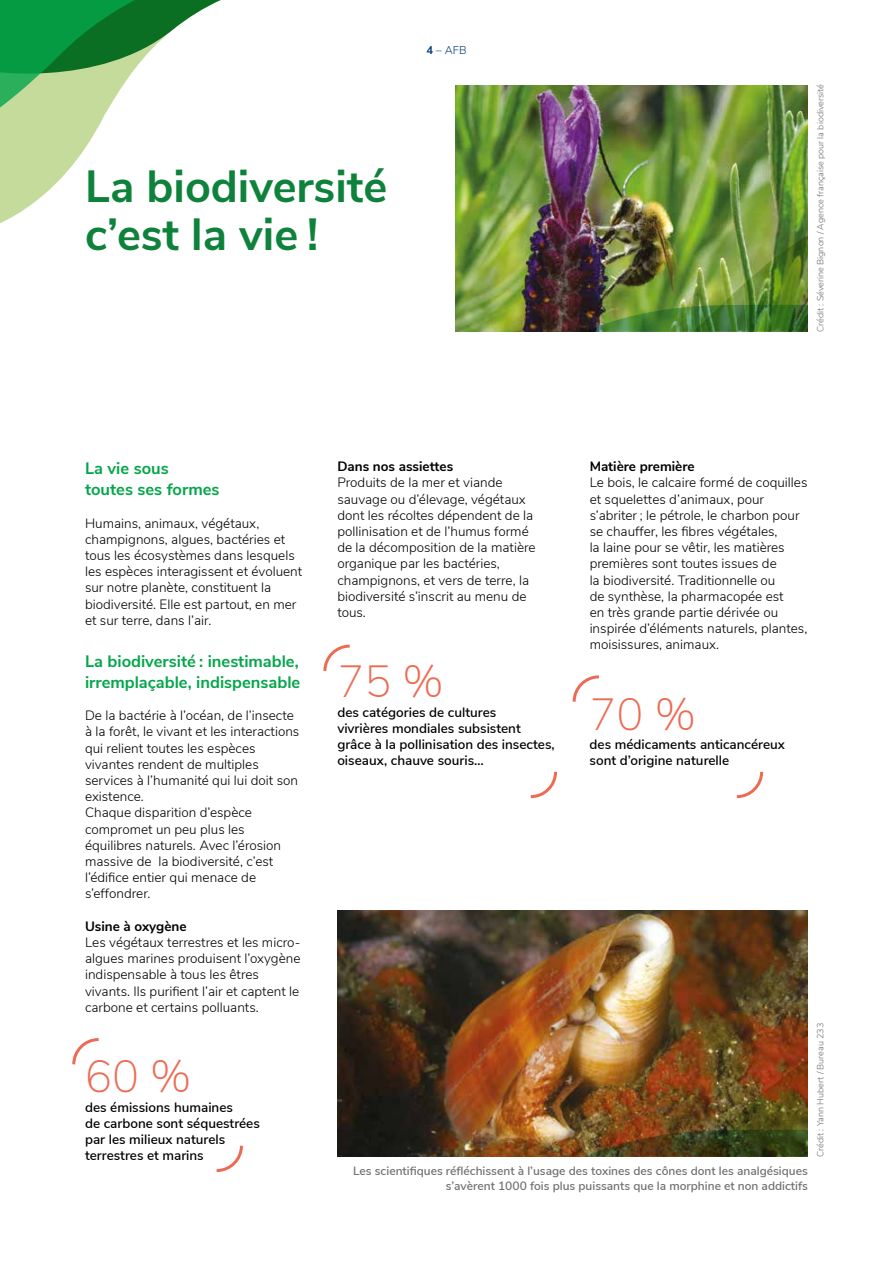
<style>
.page{position:relative;width:893px;height:1263px;background:#fff}
.page>*{position:absolute;margin:0;border:0;box-sizing:border-box;transform-origin:0 0}
.t1{font:700 45px/48px "Nunito Sans";color:#0e823a}
.t2{font:200 45px "Nunito Sans";color:#ed6a53}
.t3{font:700 16.5px/21px "Nunito Sans";color:#04a64a}
.t4{font:300 13.5px/16.2px "Nunito Sans";color:#000}
.t5{font:600 13.5px/16.2px "Nunito Sans";color:#000}
.t6{font:700 13.5px "Nunito Sans";color:#000}
.t7{font:600 12px/14.4px "Nunito Sans";color:#706f6f;text-align:right}
.t8{font:300 11.25px "Nunito Sans";color:#003a76}
.t9{font:300 9px "Nunito Sans";color:#706f6f}
.s1{font-weight:700}
</style>
<div class="page">
<svg style="left:72px;top:1038px;width:27px;height:27px"></svg>
<svg style="left:216px;top:1145px;width:27px;height:27px"></svg>
<svg style="left:323px;top:644px;width:27px;height:27px"></svg>
<svg style="left:530px;top:771px;width:27px;height:28px"></svg>
<svg style="left:572px;top:675px;width:27px;height:27px"></svg>
<svg style="left:736px;top:771px;width:28px;height:28px"></svg>
<img style="left:337px;top:910px;width:471px;height:247px">
<img style="left:584px;top:1060px;width:224px;height:97px">
<img style="left:455px;top:85px;width:353px;height:247px">
<img style="left:584px;top:235px;width:224px;height:97px">
<svg style="left:0;top:122px;width:101px;height:101px;fill:#c4db9b"></svg>
<svg style="left:0;top:0;width:221px;height:122px"></svg>
<p class="t8" style="left:426px;top:42px;width:42px"><span class="s1">4</span> – AFB</p>
<h1 class="t1" style="left:85px;top:160px;width:304px">La biodiversité c’est la vie !</h1>
<p class="t9" style="left:814px;top:332px;width:249px;rotate:-90deg">Crédit : Séverine Bignon / Agence française pour la biodiversité</p>
<p class="t3" style="left:85px;top:457px;width:136px">La vie sous toutes ses formes</p>
<p class="t4" style="left:85px;top:514px;width:219px">Humains, animaux, végétaux, champignons, algues, bactéries et tous les écosystèmes dans lesquels les espèces interagissent et évoluent sur notre planète, constituent la biodiversité. Elle est partout, en mer et sur terre, dans l’air.</p>
<p class="t3" style="left:85px;top:650px;width:217px">La biodiversité : inestimable, irremplaçable, indispensable</p>
<p class="t4" style="left:85px;top:706px;width:216px">De la bactérie à l’océan, de l’insecte à la forêt, le vivant et les interactions qui relient toutes les espèces vivantes rendent de multiples services à l’humanité qui lui doit son existence.<br>Chaque disparition d’espèce compromet un peu plus les équilibres naturels. Avec l’érosion massive de la biodiversité, c’est l’édifice entier qui menace de s’effondrer.</p>
<p class="t6" style="left:85px;top:916px;width:103px">Usine à oxygène</p>
<p class="t4" style="left:85px;top:933px;width:217px">Les végétaux terrestres et les micro&shy;algues marines produisent l’oxygène indispensable à tous les êtres vivants. Ils purifient l’air et captent le carbone et certains polluants.</p>
<h1 class="t2" style="left:85px;top:1044px;width:108px">60%</h1>
<p class="t5" style="left:85px;top:1098px;width:176px">des émissions humaines<br>de carbone sont séquestrées par les milieux naturels terrestres et marins</p>
<p class="t6" style="left:337px;top:457px;width:117px">Dans nos assiettes</p>
<p class="t4" style="left:337px;top:474px;width:200px">Produits de la mer et viande sauvage ou d’élevage, végétaux dont les récoltes dépendent de la pollinisation et de l’humus formé de la décomposition de la matière organique par les bactéries, champignons, et vers de terre, la biodiversité s’inscrit au menu de tous.</p>
<h1 class="t2" style="left:337px;top:649px;width:108px">75 %</h1>
<p class="t5" style="left:337px;top:703px;width:219px">des catégories de cultures<br>vivrières mondiales subsistent grâce à la pollinisation des insectes, oiseaux, chauve souris…</p>
<p class="t6" style="left:590px;top:457px;width:106px">Matière première</p>
<p class="t4" style="left:590px;top:474px;width:219px">Le bois, le calcaire formé de coquilles et squelettes d’animaux, pour s’abriter ; le pétrole, le charbon pour se chauffer, les fibres végétales,<br>la laine pour se vêtir, les matières premières sont toutes issues de<br>la biodiversité. Traditionnelle ou<br>de synthèse, la pharmacopée est<br>en très grande partie dérivée ou inspirée d’éléments naturels, plantes, moisissures, animaux.</p>
<h1 class="t2" style="left:590px;top:681px;width:108px">70%</h1>
<p class="t5" style="left:590px;top:736px;width:197px">des médicaments anticancéreux sont d’origine naturelle</p>
<p class="t7" style="left:353px;top:1163px;width:456px">Les scientifiques réfléchissent à l’usage des toxines des cônes dont les analgésiques s’avèrent 1000 fois plus puissants que la morphine et non addictifs</p>
<p class="t9" style="left:814px;top:1157px;width:135px;rotate:-90deg">Crédit : Yann Hubert / Bureau 233</p>
</div>
